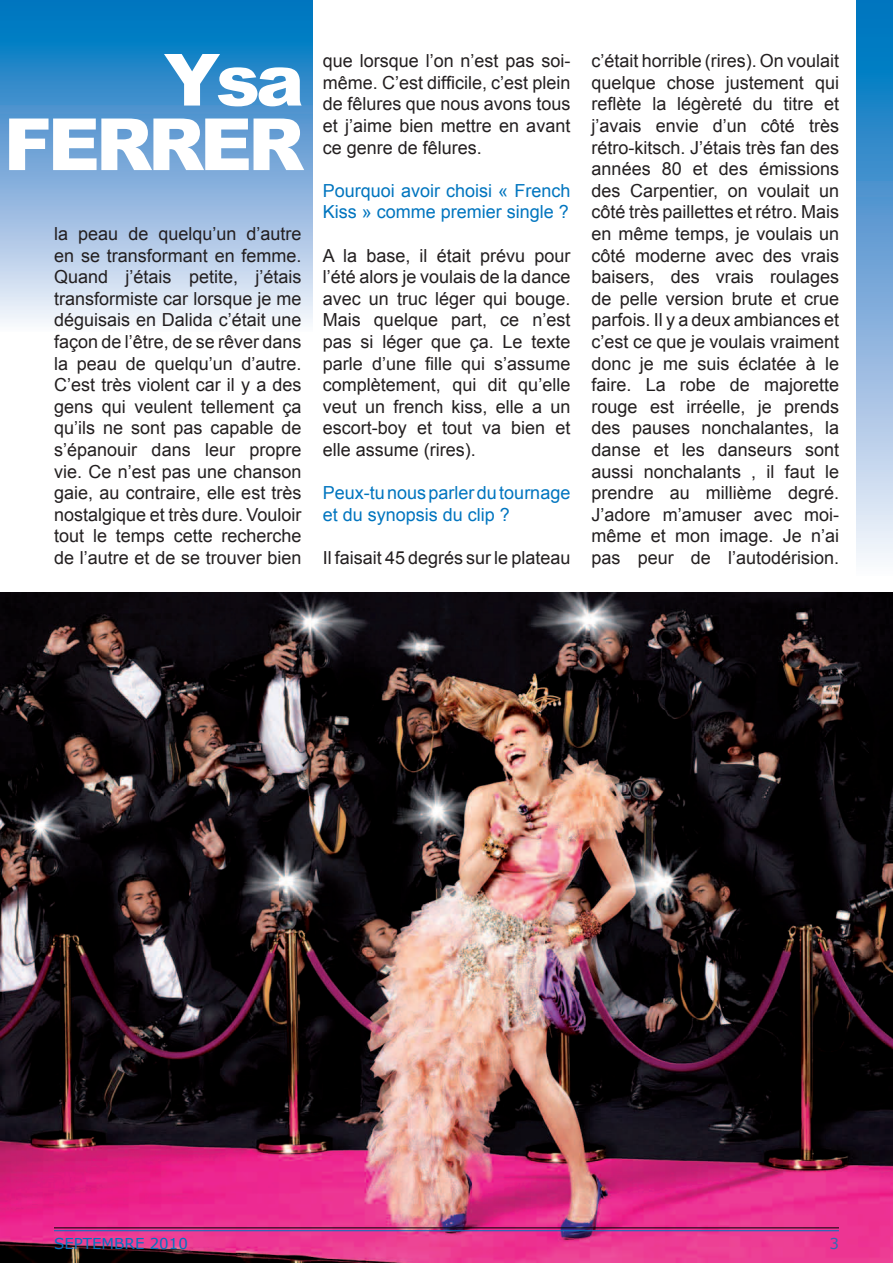
<style>
.page{position:relative;width:893px;height:1263px;background:#fff}
.page>*{position:absolute;margin:0;border:0;box-sizing:border-box;transform-origin:0 0}
.t1{font:900 72px/64.5px "Arial";letter-spacing:-.055em;color:#fff;text-align:right}
.t2{font:18px/21.6px "Arial";color:#231f20;text-align:justify}
.t3{font:18px/21.6px "Arial";color:#0075bf}
.t4{font:15px "Verdana";color:#0075bf}
.t5{font:15px "Verdana";color:#3369b3}
</style>
<div class="page">
<img style="left:0;top:592px;width:893px;height:671px">
<hr style="left:54px;top:1230px;width:785px;height:1px;background:#0075bf">
<hr style="left:54px;top:1227px;width:785px;height:1px;background:#000">
<div style="left:856px;top:0;width:37px;height:575px;background:linear-gradient(to bottom,#006abb,#fcf1fa)"></div>
<svg style="left:0;top:0;width:313px;height:323px;background:#72abd9"></svg>
<h1 class="t1" style="left:4px;top:45px;width:302px">Ysa<br>FERRER</h1>
<p class="t2" style="left:54px;top:223px;width:249px">la peau de quelqu’un d’autre en se transformant en femme.<br>Quand j’étais petite, j’étais transformiste car lorsque je me déguisais en Dalida c’était une façon de l’être, de se rêver dans la peau de quelqu’un d’autre.<br>C’est très violent car il y a des gens qui veulent tellement ça qu’ils ne sont pas capable de s’épanouir dans leur propre vie. Ce n’est pas une chanson gaie, au contraire, elle est très nostalgique et très dure. Vouloir tout le temps cette recherche de l’autre et de se trouver bien</p>
<p class="t2" style="left:323px;top:50px;width:249px">que lorsque l’on n’est pas soi&shy;même. C’est difficile, c’est plein de fêlures que nous avons tous et j’aime bien mettre en avant ce genre de fêlures.</p>
<p class="t3" style="left:323px;top:180px;width:249px">Pourquoi avoir choisi « French<br>Kiss » comme premier single ?</p>
<p class="t2" style="left:323px;top:245px;width:249px">A la base, il était prévu pour l’été alors je voulais de la dance avec un truc léger qui bouge.<br>Mais quelque part, ce n’est pas si léger que ça. Le texte parle d’une fille qui s’assume complètement, qui dit qu’elle veut un french kiss, elle a un escort-boy et tout va bien et elle assume (rires).</p>
<p class="t3" style="left:323px;top:482px;width:249px">Peux-tu nous parler du tournage et du synopsis du clip ?</p>
<p class="t2" style="left:323px;top:547px;width:249px">Il faisait 45 degrés sur le plateau</p>
<p class="t2" style="left:592px;top:50px;width:249px">c’était horrible (rires). On voulait quelque chose justement qui reflète la légèreté du titre et j’avais envie d’un côté très rétro-kitsch. J’étais très fan des années 80 et des émissions des Carpentier, on voulait un côté très paillettes et rétro. Mais en même temps, je voulais un côté moderne avec des vrais baisers, des vrais roulages de pelle version brute et crue parfois. Il y a deux ambiances et c’est ce que je voulais vraiment donc je me suis éclatée à le faire. La robe de majorette rouge est irréelle, je prends des pauses nonchalantes, la danse et les danseurs sont aussi nonchalants , il faut le prendre au millième degré.<br>J’adore m’amuser avec moi&shy;même et mon image. Je n’ai pas peur de l’autodérision.</p>
<p class="t4" style="left:54px;top:1233px;width:135px">SEPTEMBRE 2010</p>
<p class="t5" style="left:829px;top:1233px;width:11px">3</p>
</div>
